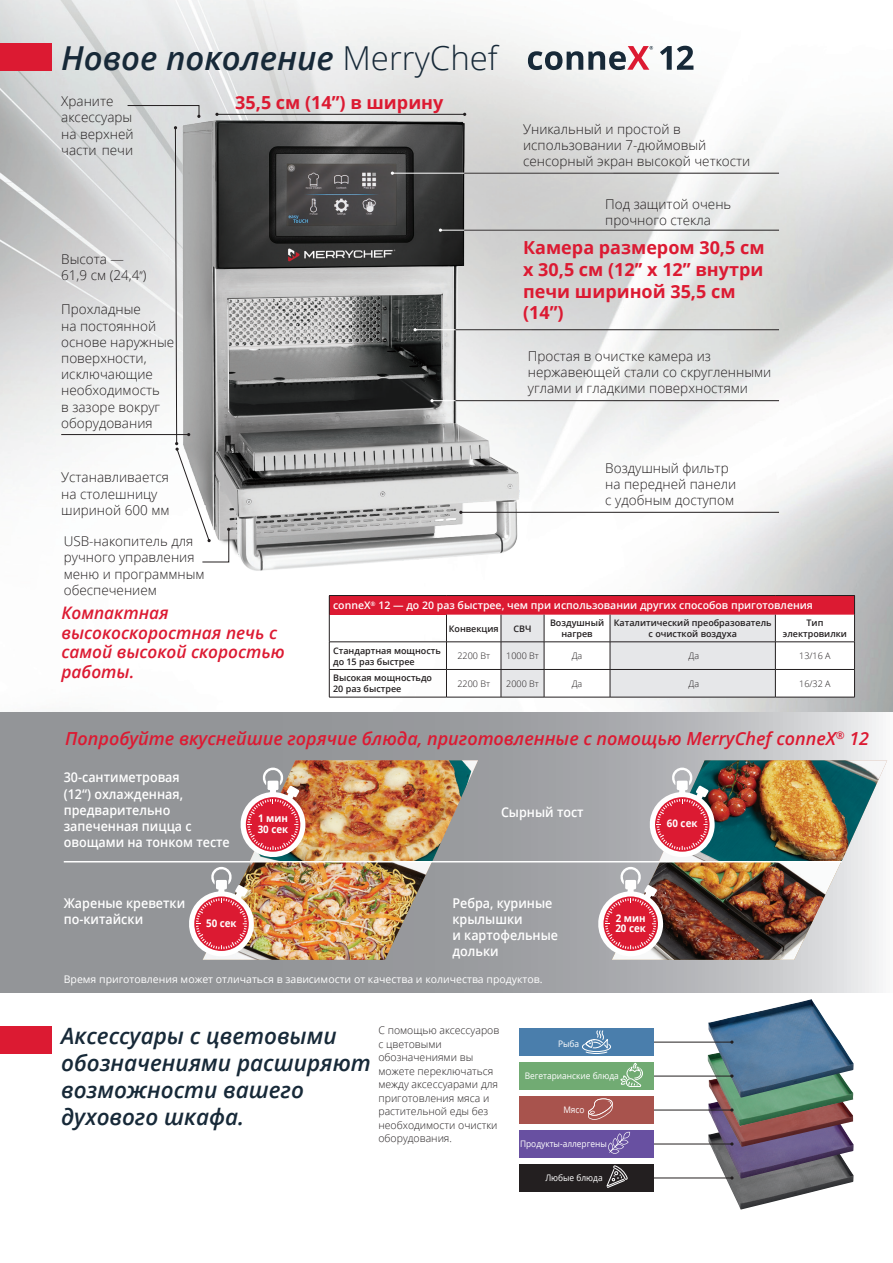
<style>
.page{position:relative;width:893px;height:1263px;background:#fff}
.page>*{position:absolute;margin:0;border:0;box-sizing:border-box;transform-origin:0 0}
.t1{font:italic 600 33px "Open Sans";color:#172938}
.t2{font:italic 600 22.5px/27px "Open Sans";color:#172938}
.t3{font:700 18px/21.6px "Open Sans";color:#dc1a32}
.t4{font:italic 600 18px "Open Sans";color:#dc1a32}
.t5{font:italic 600 17.25px/19.5px "Open Sans";color:#dc1a32}
.t6{font:300 13.5px/16.2px "Open Sans";color:#231f20}
.Tabelle_Text{font:600 13.5px/16.2px "Open Sans";color:#fff;scale:.93 1}
.t7{font:300 10.5px/13.5px "Open Sans";color:#231f20}
.t8{font:10.5px "Open Sans";color:#fff}
.t9{font:600 10.5px "Open Sans";color:#fff}
.Tabelle_Text-2{font:700 10.5px/10.5px "Open Sans";color:#fff;scale:.93 1}
.t10{font:600 9px/10.8px "Open Sans";color:#231f20;text-align:center}
.Tabelle_Text-3{font:9px "Open Sans";color:#fff;scale:.93 1}
.t11{font:300 9px "Open Sans";color:#231f20}
.s1{font-weight:300;font-style:normal}
.s2{font-size:12px}
</style>
<div class="page">
<img style="left:0;top:0;width:893px;height:712px">
<div style="left:0;top:44px;width:51px;height:27px;background:#dc1a32"></div>
<div style="left:0;top:1026px;width:51px;height:27px;background:#dc1a32"></div>
<img style="left:99px;top:66px;width:520px;height:547px">
<svg style="left:127px;top:105px;width:73px;height:13px"></svg>
<hr style="left:392px;top:173px;width:221px;height:1px;background:#fff">
<hr style="left:464px;top:173px;width:315px;height:1px;background:#231f20">
<hr style="left:440px;top:230px;width:221px;height:1px;background:#fff">
<hr style="left:464px;top:230px;width:315px;height:1px;background:#231f20">
<hr style="left:415px;top:329px;width:117px;height:1px;background:#fff">
<hr style="left:455px;top:329px;width:324px;height:1px;background:#231f20">
<hr style="left:432px;top:400px;width:181px;height:1px;background:#fff">
<hr style="left:455px;top:400px;width:324px;height:1px;background:#231f20">
<svg style="left:174px;top:126px;width:56px;height:436px"></svg>
<hr style="left:61px;top:434px;width:128px;height:1px;background:#231f20">
<hr style="left:461px;top:512px;width:318px;height:1px;background:#231f20">
<hr style="left:217px;top:114px;width:248px;height:1px;background:#231f20">
<div style="left:329px;top:595px;width:525px;height:20px;background:#dc1a32"></div>
<hr style="left:329px;top:642px;width:117px;height:1px;background:#231f20">
<hr style="left:329px;top:669px;width:117px;height:1px;background:#231f20">
<hr style="left:329px;top:697px;width:117px;height:1px;background:#231f20">
<svg style="left:446px;top:596px;width:409px;height:101px"></svg>
<hr style="left:446px;top:697px;width:55px;height:1px;background:#231f20">
<hr style="left:501px;top:697px;width:43px;height:1px;background:#231f20">
<hr style="left:544px;top:697px;width:66px;height:1px;background:#231f20">
<hr style="left:610px;top:697px;width:165px;height:1px;background:#231f20">
<hr style="left:775px;top:697px;width:80px;height:1px;background:#231f20">
<svg style="left:329px;top:596px;width:1px;height:101px"></svg>
<hr style="left:329px;top:595px;width:117px;height:1px;background:#231f20">
<hr style="left:446px;top:595px;width:55px;height:1px;background:#231f20">
<hr style="left:501px;top:595px;width:43px;height:1px;background:#231f20">
<hr style="left:544px;top:595px;width:66px;height:1px;background:#231f20">
<hr style="left:610px;top:595px;width:165px;height:1px;background:#231f20">
<hr style="left:775px;top:595px;width:80px;height:1px;background:#231f20">
<svg style="left:0;top:712px;width:888px;height:281px;background:#9fa1a4"></svg>
<hr style="left:892px;top:712px;width:1px;height:281px;background:#fbfbfb">
<img style="left:726px;top:1178px;width:128px;height:32px">
<img style="left:708px;top:1097px;width:146px;height:81px">
<img style="left:708px;top:999px;width:146px;height:98px">
<hr style="left:624px;top:1042px;width:107px;height:1px;background:#231f20">
<svg style="left:730px;top:1040px;width:3px;height:4px"></svg>
<hr style="left:624px;top:1076px;width:107px;height:1px;background:#231f20">
<svg style="left:730px;top:1074px;width:3px;height:4px"></svg>
<hr style="left:624px;top:1110px;width:107px;height:1px;background:#231f20">
<hr style="left:624px;top:1144px;width:107px;height:1px;background:#231f20">
<hr style="left:624px;top:1178px;width:107px;height:1px;background:#231f20">
<div style="left:519px;top:1028px;width:135px;height:28px;background:#4a7eac"></div>
<div style="left:519px;top:1062px;width:135px;height:28px;background:#71ab73"></div>
<div style="left:519px;top:1096px;width:135px;height:28px;background:#a8534d"></div>
<div style="left:519px;top:1130px;width:135px;height:28px;background:#6850a1"></div>
<div style="left:519px;top:1164px;width:135px;height:28px;background:#231f20"></div>
<svg style="left:582px;top:1030px;width:61px;height:90px"></svg>
<svg style="left:608px;top:1132px;width:22px;height:22px"></svg>
<svg style="left:606px;top:1165px;width:22px;height:23px"></svg>
<svg style="left:660px;top:46px;width:33px;height:24px"></svg>
<svg style="left:528px;top:46px;width:125px;height:24px"></svg>
<hr style="left:64px;top:861px;width:778px;height:1px;background:#fff">
<img style="left:187px;top:760px;width:291px;height:200px">
<img style="left:596px;top:760px;width:291px;height:200px">
<p class="t1" style="left:61px;top:35px;width:438px">Новое поколение <span class="s1">MerryChef</span></p>
<p class="t6" style="left:61px;top:93px;width:74px">Храните аксессуары на верхней части печи</p>
<p class="t3" style="left:235px;top:91px;width:210px">35,5 см (14’’) в ширину</p>
<p class="t6" style="left:61px;top:250px;width:87px">Высота —<br>61,9 см (24,4<span class="s2">’’</span>)</p>
<p class="t6" style="left:61px;top:301px;width:115px">Прохладные<br>на постоянной основе наружные поверхности, исключающие необходимость<br>в зазоре вокруг оборудования</p>
<p class="t6" style="left:61px;top:469px;width:110px">Устанавливается на столешницу шириной 600 мм</p>
<p class="t6" style="left:64px;top:533px;width:142px">USB-накопитель для ручного управления меню и программным обеспечением</p>
<p class="t6" style="left:523px;top:120px;width:229px">Уникальный и простой в использовании 7-дюймовый сенсорный экран высокой четкости</p>
<p class="t6" style="left:605px;top:196px;width:127px">Под защитой очень прочного стекла</p>
<p class="t3" style="left:523px;top:237px;width:243px">Камера размером 30,5 см x 30,5 см (12’’ х 12’’ внутри печи шириной 35,5 см (14’’)</p>
<p class="t6" style="left:528px;top:347px;width:245px">Простая в очистке камера из нержавеющей стали со скругленными углами и гладкими поверхностями</p>
<p class="t6" style="left:605px;top:459px;width:132px">Воздушный фильтр на передней панели с удобным доступом</p>
<p class="t9" style="left:333px;top:598px;width:481px">conneX<sup>®</sup> 12 — до 20 раз быстрее, чем при использовании других способов приготовления</p>
<p class="t10" style="left:449px;top:623px;width:52px">Конвекция</p>
<p class="t10" style="left:513px;top:623px;width:20px">СВЧ</p>
<p class="t10" style="left:550px;top:617px;width:56px">Воздушный нагрев</p>
<p class="t10" style="left:614px;top:617px;width:159px">Каталитический преобразователь с очисткой воздуха</p>
<p class="t10" style="left:783px;top:617px;width:66px">Тип электровилки</p>
<p class="t10" style="left:333px;top:645px;width:109px;text-align:left">Стандартная мощность до 15 раз быстрее</p>
<p class="t11" style="left:457px;top:650px;width:34px">2200 Вт</p>
<p class="t11" style="left:506px;top:650px;width:34px">1000 Вт</p>
<p class="t11" style="left:572px;top:650px;width:12px">Да</p>
<p class="t11" style="left:688px;top:650px;width:12px">Да</p>
<p class="t11" style="left:799px;top:650px;width:33px">13/16 А</p>
<p class="t10" style="left:333px;top:672px;width:100px;text-align:left">Высокая мощностьдо<br>20 раз быстрее</p>
<p class="t11" style="left:457px;top:677px;width:34px">2200 Вт</p>
<p class="t11" style="left:506px;top:677px;width:34px">2000 Вт</p>
<p class="t11" style="left:572px;top:677px;width:12px">Да</p>
<p class="t11" style="left:688px;top:677px;width:12px">Да</p>
<p class="t11" style="left:799px;top:677px;width:33px">16/32 А</p>
<p class="t4" style="left:65px;top:726px;width:805px">Попробуйте вкуснейшие горячие блюда, приготовленные с помощью MerryChef conneX<sup>®</sup> 12</p>
<p class="t5" style="left:62px;top:603px;width:225px">Компактная высокоскоростная печь с самой высокой скоростью работы.</p>
<p class="Tabelle_Text" style="left:64px;top:769px;width:180px">30-сантиметровая<br>(12“) охлажденная, предварительно запеченная пицца с овощами на тонком тесте</p>
<p class="Tabelle_Text-2" style="left:258px;top:813px;width:34px">1 мин<br>30 сек</p>
<p class="Tabelle_Text" style="left:501px;top:804px;width:90px">Сырный тост</p>
<p class="Tabelle_Text" style="left:64px;top:894px;width:132px">Жареные креветки по-китайски</p>
<p class="Tabelle_Text" style="left:452px;top:894px;width:115px">Ребра, куриные крылышки<br>и картофельные дольки</p>
<p class="Tabelle_Text-2" style="left:206px;top:917px;width:34px">50 сек</p>
<p class="t8" style="left:64px;top:972px;width:480px">Время приготовления может отличаться в зависимости от качества и количества продуктов.</p>
<p class="Tabelle_Text-2" style="left:615px;top:912px;width:34px">2 мин<br>20 сек</p>
<p class="t2" style="left:61px;top:1022px;width:311px">Аксессуары с цветовыми обозначениями расширяют возможности вашего духового шкафа.</p>
<p class="t7" style="left:378px;top:1023px;width:122px">С помощью аксессуаров с цветовыми обозначениями вы можете переключаться между аксессуарами для приготовления мяса и растительной еды без необходимости очистки оборудования.</p>
<p class="Tabelle_Text-3" style="left:558px;top:1037px;width:24px">Рыба</p>
<p class="Tabelle_Text-3" style="left:525px;top:1070px;width:103px">Вегетарианские блюда</p>
<p class="Tabelle_Text-3" style="left:563px;top:1103px;width:24px">Мясо</p>
<p class="Tabelle_Text-3" style="left:520px;top:1138px;width:95px">Продукты-аллергены</p>
<p class="Tabelle_Text-3" style="left:545px;top:1171px;width:63px">Любые блюда</p>
<p class="Tabelle_Text-2" style="left:667px;top:818px;width:34px">60 сек</p>
</div>
